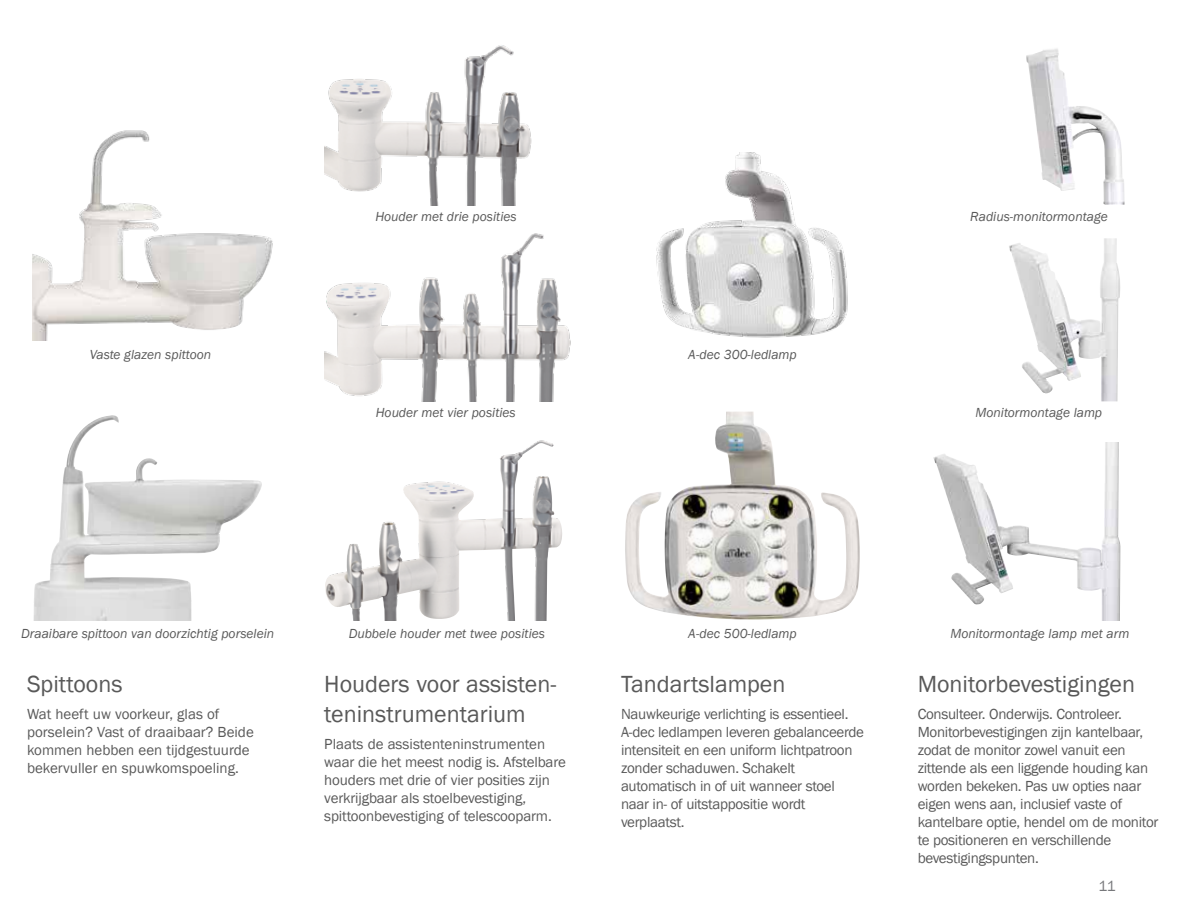
<style>
.page{position:relative;width:1188px;height:918px;background:#fff}
.page>*{position:absolute;margin:0;border:0;box-sizing:border-box;transform-origin:0 0}
.t1{font:24px/30px "Franklin Gothic";color:#595959}
.t2{font:15px/18px "Franklin Gothic";letter-spacing:-.02em;color:#595959}
.t3{font:15px/18px "Franklin Gothic";color:#595959}
.t4{font:15px "Franklin Gothic";color:#77787b}
.t5{font:italic 13.5px "Franklin Gothic";color:#595959}
</style>
<div class="page">
<img style="left:33px;top:130px;width:240px;height:210px">
<img style="left:34px;top:417px;width:228px;height:204px">
<img style="left:933px;top:442px;width:187px;height:179px">
<img style="left:1009px;top:238px;width:111px;height:163px">
<img style="left:324px;top:233px;width:247px;height:168px">
<img style="left:325px;top:442px;width:212px;height:179px">
<img style="left:325px;top:45px;width:207px;height:160px">
<img style="left:1026px;top:48px;width:99px;height:157px">
<img style="left:656px;top:152px;width:192px;height:186px">
<img style="left:625px;top:412px;width:235px;height:208px">
<p class="t5" style="left:90px;top:346px;width:123px">Vaste glazen spittoon</p>
<p class="t5" style="left:375px;top:208px;width:143px">Houder met drie posities</p>
<p class="t5" style="left:970px;top:208px;width:139px">Radius-monitormontage</p>
<p class="t5" style="left:688px;top:346px;width:110px">A-dec 300-ledlamp</p>
<p class="t5" style="left:376px;top:404px;width:142px">Houder met vier posities</p>
<p class="t5" style="left:975px;top:404px;width:128px">Monitormontage lamp</p>
<p class="t5" style="left:21px;top:625px;width:255px">Draaibare spittoon van doorzichtig porselein</p>
<h1 class="t1" style="left:27px;top:669px;width:97px">Spittoons</h1>
<p class="t3" style="left:27px;top:705px;width:228px">Wat heeft uw voorkeur, glas of porselein? Vast of draaibaar? Beide kommen hebben een tijdgestuurde bekervuller en spuwkomspoeling.</p>
<p class="t5" style="left:349px;top:625px;width:198px">Dubbele houder met twee posities</p>
<p class="t5" style="left:688px;top:625px;width:110px">A-dec 500-ledlamp</p>
<p class="t5" style="left:950px;top:625px;width:181px">Monitormontage lamp met arm</p>
<h1 class="t1" style="left:324px;top:670px;width:234px">Houders voor assisten&shy;teninstrumentarium</h1>
<p class="t2" style="left:324px;top:736px;width:243px">Plaats de assistenteninstrumenten waar die het meest nodig is. Afstelbare houders met drie of vier posities zijn verkrijgbaar als stoelbevestiging, spittoonbevestiging of telescooparm.</p>
<h1 class="t1" style="left:621px;top:669px;width:166px">Tandartslampen</h1>
<p class="t2" style="left:621px;top:705px;width:245px">Nauwkeurige verlichting is essentieel.<br>A-dec ledlampen leveren gebalanceerde intensiteit en een uniform lichtpatroon zonder schaduwen. Schakelt automatisch in of uit wanneer stoel naar in- of uitstappositie wordt verplaatst.</p>
<h1 class="t1" style="left:918px;top:670px;width:219px">Monitorbevestigingen</h1>
<p class="t2" style="left:918px;top:705px;width:242px">Consulteer. Onderwijs. Controleer.<br>Monitorbevestigingen zijn kantelbaar, zodat de monitor zowel vanuit een zittende als een liggende houding kan worden bekeken. Pas uw opties naar eigen wens aan, inclusief vaste of kantelbare optie, hendel om de monitor te positioneren en verschillende bevestigingspunten.</p>
<p class="t4" style="left:1098px;top:877px;width:19px">11</p>
</div>
